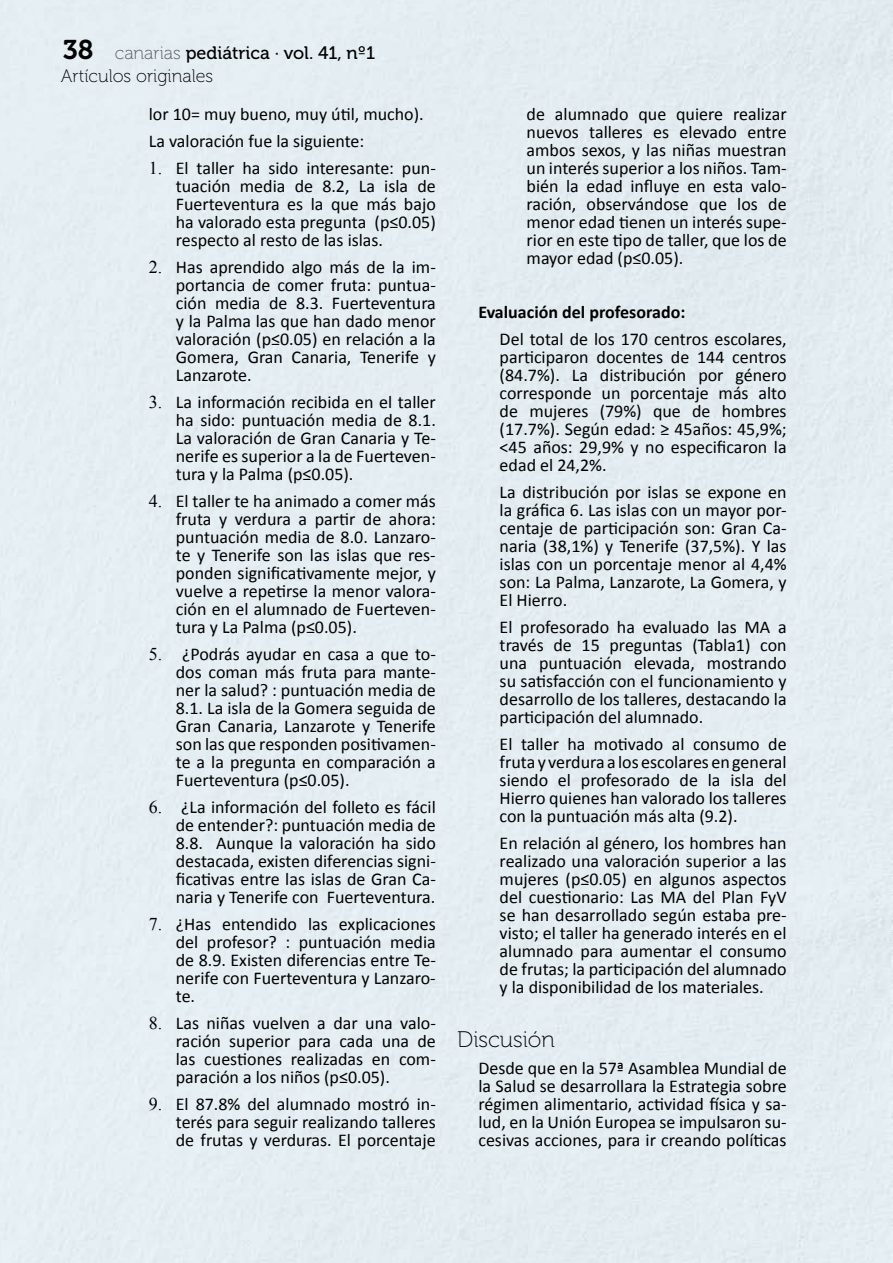
<style>
.page{position:relative;width:893px;height:1263px;background:#fff}
.page>*{position:absolute;margin:0;border:0;box-sizing:border-box;transform-origin:0 0}
.t1{font:22.5px "Museo 100";color:#000}
.t2{font:18px/18px "Calibri";color:#000;text-align:justify}
.t3{font:18px "Museo 500";color:#000}
.t4{font:700 18px "Calibri";color:#000}
.t5{font:18px "Museo 100";color:#000}
.s1{font-family:"Museo 700";font-size:27px}
.s2{font-family:"Museo 100";color:#58585a}
.s3{font-family:"Times New Roman"}
</style>
<div class="page">
<p class="t3" style="left:63px;top:42px;width:314px"><span class="s1">38</span> <span class="s2">canarias</span> pediátrica · vol. 41, nº1</p>
<p class="t5" style="left:61px;top:66px;width:154px">Artículos originales</p>
<p class="t2" style="left:149px;top:99px;width:276px;line-height:27px">lor 10= muy bueno, muy útil, mucho).<br>La valoración fue la siguiente:</p>
<p class="t2" style="left:176px;top:158px;width:262px;text-indent:-27px"><span class="s3">1.</span> El taller ha sido interesante: pun&shy;tuación media de 8.2, La isla de Fuerteventura es la que más bajo ha valorado esta pregunta (p≤0.05) respecto al resto de las islas.</p>
<p class="t2" style="left:176px;top:257px;width:262px;text-indent:-27px"><span class="s3">2.</span> Has aprendido algo más de la im&shy;portancia de comer fruta: puntua&shy;ción media de 8.3. Fuerteventura y la Palma las que han dado menor valoración (p≤0.05) en relación a la Gomera, Gran Canaria, Tenerife y Lanzarote.</p>
<p class="t2" style="left:176px;top:392px;width:262px;text-indent:-27px"><span class="s3">3.</span> La información recibida en el taller ha sido: puntuación media de 8.1.<br>La valoración de Gran Canaria y Te&shy;nerife es superior a la de Fuerteven&shy;tura y la Palma (p≤0.05).</p>
<p class="t2" style="left:176px;top:491px;width:262px;text-indent:-27px"><span class="s3">4.</span> El taller te ha animado a comer más fruta y verdura a partir de ahora: puntuación media de 8.0. Lanzaro&shy;te y Tenerife son las islas que res&shy;ponden significativamente mejor, y vuelve a repetirse la menor valora&shy;ción en el alumnado de Fuerteven&shy;tura y La Palma (p≤0.05).</p>
<p class="t2" style="left:176px;top:644px;width:262px;text-indent:-27px"><span class="s3">5.</span> ¿Podrás ayudar en casa a que to&shy;dos coman más fruta para mante&shy;ner la salud? : puntuación media de 8.1. La isla de la Gomera seguida de Gran Canaria, Lanzarote y Tenerife son las que responden positivamen&shy;te a la pregunta en comparación a Fuerteventura (p≤0.05).</p>
<p class="t2" style="left:176px;top:797px;width:262px;text-indent:-27px"><span class="s3">6.</span> ¿La información del folleto es fácil de entender?: puntuación media de 8.8. Aunque la valoración ha sido destacada, existen diferencias signi&shy;ficativas entre las islas de Gran Ca&shy;naria y Tenerife con Fuerteventura.</p>
<p class="t2" style="left:176px;top:914px;width:262px;text-indent:-27px"><span class="s3">7.</span> ¿Has entendido las explicaciones del profesor? : puntuación media de 8.9. Existen diferencias entre Te&shy;nerife con Fuerteventura y Lanzaro&shy;te.</p>
<p class="t2" style="left:176px;top:1013px;width:262px;text-indent:-27px"><span class="s3">8.</span> Las niñas vuelven a dar una valo&shy;ración superior para cada una de las cuestiones realizadas en com&shy;paración a los niños (p≤0.05).</p>
<p class="t2" style="left:176px;top:1094px;width:262px;text-indent:-27px"><span class="s3">9.</span> El 87.8% del alumnado mostró in&shy;terés para seguir realizando talleres de frutas y verduras. El porcentaje</p>
<p class="t2" style="left:527px;top:104px;width:262px">de alumnado que quiere realizar nuevos talleres es elevado entre ambos sexos, y las niñas muestran un interés superior a los niños. Tam&shy;bién la edad influye en esta valo&shy;ración, observándose que los de menor edad tienen un interés supe&shy;rior en este tipo de taller, que los de mayor edad (p≤0.05).</p>
<p class="t4" style="left:478px;top:301px;width:208px">Evaluación del profesorado:</p>
<p class="t2" style="left:500px;top:329px;width:289px">Del total de los 170 centros escolares, participaron docentes de 144 centros (84.7%). La distribución por género corresponde un porcentaje más alto de mujeres (79%) que de hombres (17.7%). Según edad: ≥ 45años: 45,9%; &lt;45 años: 29,9% y no especificaron la edad el 24,2%.</p>
<p class="t2" style="left:500px;top:482px;width:289px">La distribución por islas se expone en la gráfica 6. Las islas con un mayor por&shy;centaje de participación son: Gran Ca&shy;naria (38,1%) y Tenerife (37,5%). Y las islas con un porcentaje menor al 4,4% son: La Palma, Lanzarote, La Gomera, y El Hierro.</p>
<p class="t2" style="left:500px;top:617px;width:289px">El profesorado ha evaluado las MA a través de 15 preguntas (Tabla1) con una puntuación elevada, mostrando su satisfacción con el funcionamiento y desarrollo de los talleres, destacando la participación del alumnado.</p>
<p class="t2" style="left:500px;top:734px;width:289px">El taller ha motivado al consumo de fruta y verdura a los escolares en general siendo el profesorado de la isla del Hierro quienes han valorado los talleres con la puntuación más alta (9.2).</p>
<p class="t2" style="left:500px;top:833px;width:289px">En relación al género, los hombres han realizado una valoración superior a las mujeres (p≤0.05) en algunos aspectos del cuestionario: Las MA del Plan FyV se han desarrollado según estaba pre&shy;visto; el taller ha generado interés en el alumnado para aumentar el consumo de frutas; la participación del alumnado y la disponibilidad de los materiales.</p>
<p class="t1" style="left:457px;top:1027px;width:99px">Discusión</p>
<p class="t2" style="left:478px;top:1058px;width:310px">Desde que en la 57ª Asamblea Mundial de la Salud se desarrollara la Estrategia sobre régimen alimentario, actividad física y sa&shy;lud, en la Unión Europea se impulsaron su&shy;cesivas acciones, para ir creando políticas</p>
</div>
